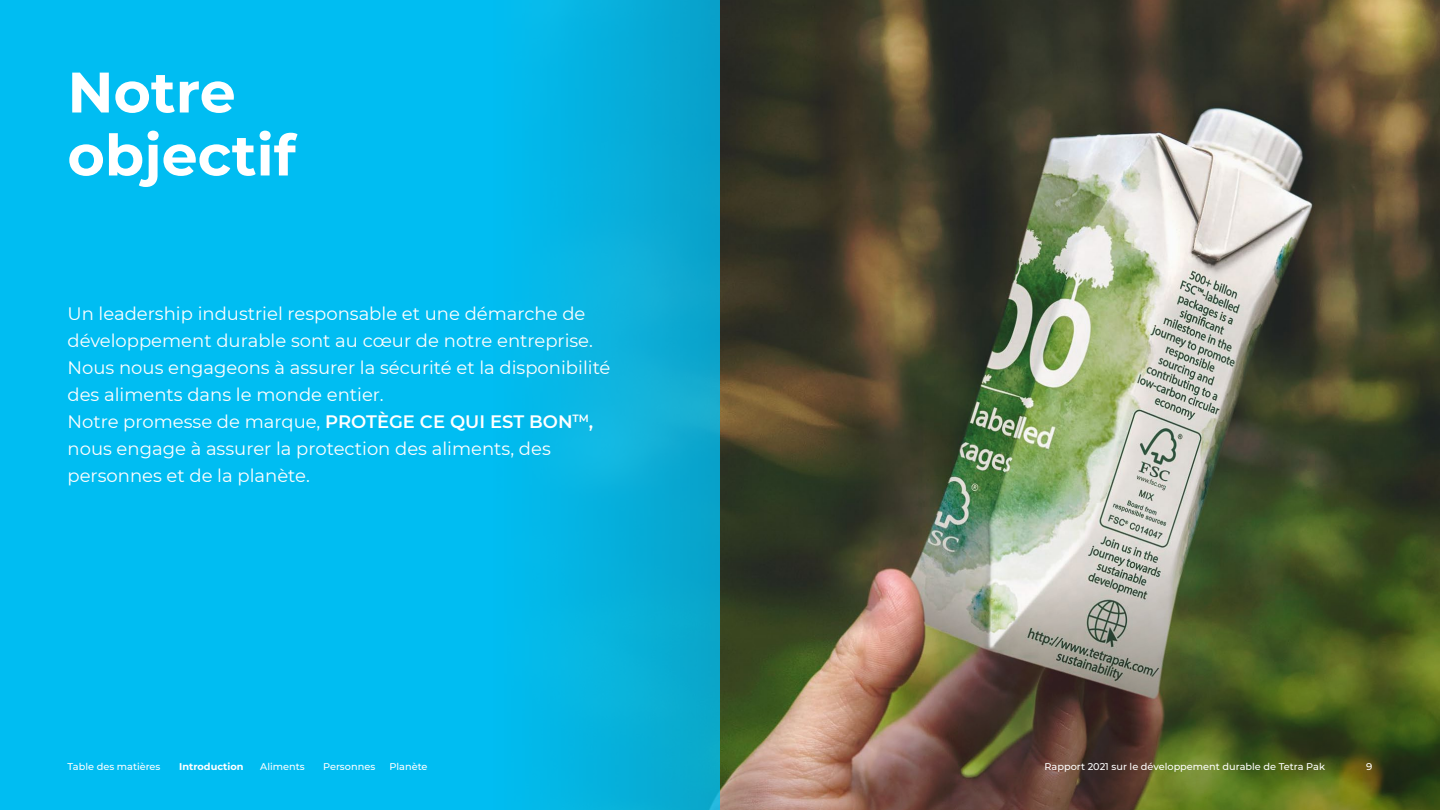
<style>
.page{position:relative;width:1440px;height:810px;background:#fff}
.page>*{position:absolute;margin:0;border:0;box-sizing:border-box;transform-origin:0 0}
.t1{font:700 57px/63px "Montserrat";color:#fff}
.t2{font:18px/27px "Montserrat";color:#fff}
.t3{font:500 9.75px "Montserrat";color:#fff}
.t4{font:700 9.75px "Montserrat";color:#fff}
.s1{font-weight:600}
</style>
<div class="page">
<img style="left:720px;top:0;width:720px;height:279px">
<svg style="left:0;top:0;width:720px;height:810px;background:#02b9eb"></svg>
<img style="left:720px;top:279px;width:720px;height:531px">
<div style="left:178px;top:760px;width:66px;height:13px;background:#00bdf2"></div>
<h1 class="t1" style="left:68px;top:58px;width:230px">Notre objectif</h1>
<p class="t2" style="left:68px;top:299px;width:545px">Un leadership industriel responsable et une démarche de développement durable sont au cœur de notre entreprise.<br>Nous nous engageons à assurer la sécurité et la disponibilité des aliments dans le monde entier.<br>Notre promesse de marque, <span class="s1">PROTÈGE CE QUI EST BON</span><sup>TM</sup><span class="s1">, </span>nous engage à assurer la protection des aliments, des personnes et de la planète.</p>
<p class="t4" style="left:179px;top:759px;width:66px">Introduction</p>
<p class="t3" style="left:68px;top:759px;width:94px">Table des matières</p>
<p class="t3" style="left:222px;top:759px;width:21px">tion</p>
<p class="t3" style="left:260px;top:759px;width:46px">Aliments</p>
<p class="t3" style="left:323px;top:759px;width:54px">Personnes</p>
<p class="t3" style="left:389px;top:759px;width:40px">Planète</p>
<p class="t3" style="left:1045px;top:759px;width:282px">Rapport 2021 sur le développement durable de Tetra Pak</p>
<p class="t3" style="left:1366px;top:759px;width:8px">9</p>
</div>
